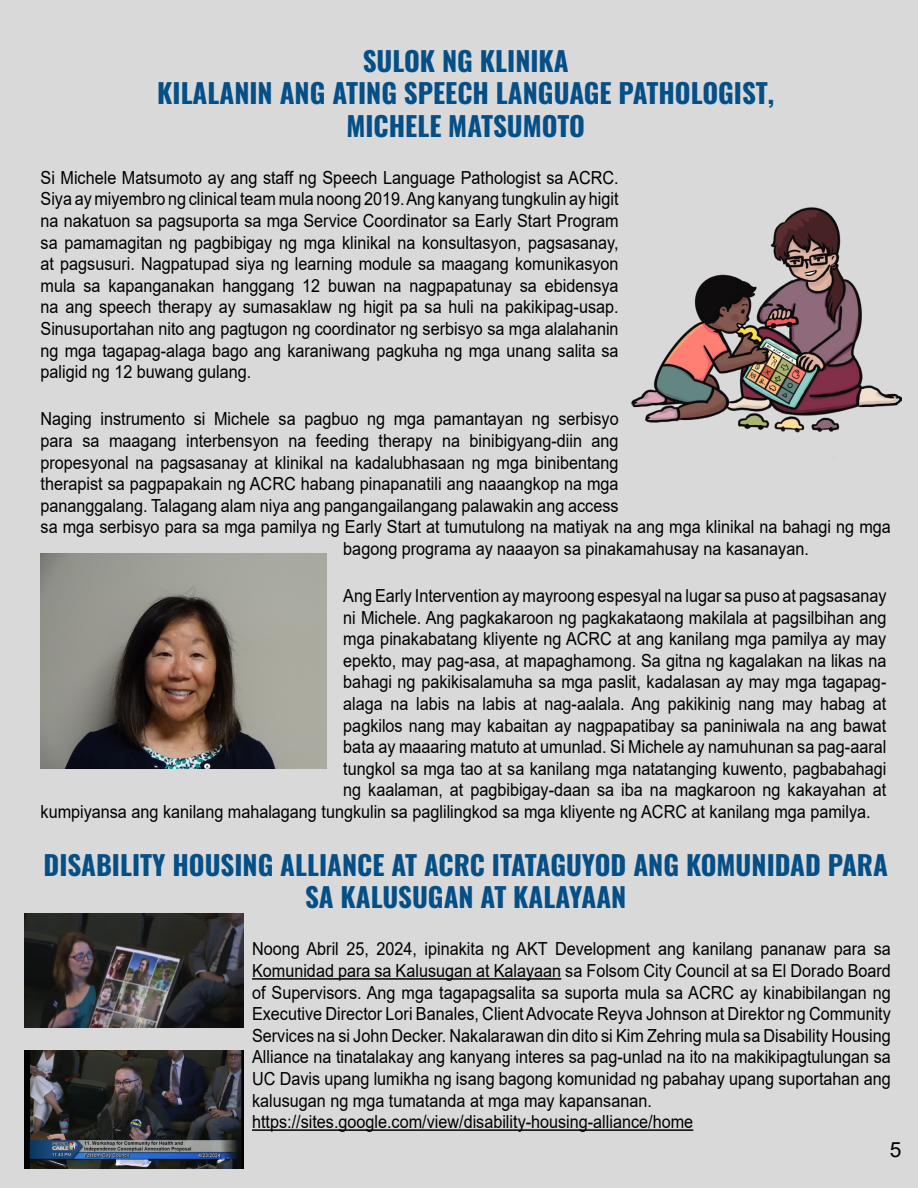
<style>
.page{position:relative;width:918px;height:1188px;background:#d9d9d9}
.page>*{position:absolute;margin:0;border:0;box-sizing:border-box;transform-origin:0 0}
.t1{font:700 27px/32.4px "Oswald";color:#044f86;text-align:center}
.t2{font:21px "Arial";color:#000}
.t3{font:18px/21.6px "Arial";color:#000;text-align:justify;scale:.9 1}
</style>
<div class="page">
<img style="left:631px;top:207px;width:270px;height:226px">
<img style="left:41px;top:554px;width:285px;height:215px">
<img style="left:24px;top:914px;width:220px;height:113px">
<img style="left:24px;top:1051px;width:220px;height:118px">
<hr style="left:252px;top:978px;width:309px;height:2px;background:#000">
<hr style="left:252px;top:1129px;width:441px;height:2px;background:#000">
<p class="t1" style="left:363px;top:42px;width:208px">SULOK NG KLINIKA</p>
<p class="t1" style="left:157px;top:74px;width:619px">KILALANIN ANG ATING SPEECH LANGUAGE PATHOLOGIST,<br>MICHELE MATSUMOTO</p>
<p class="t3" style="left:41px;top:167px;width:644px">Si Michele Matsumoto ay ang staff ng Speech Language Pathologist sa ACRC.<br>Siya ay miyembro ng clinical team mula noong 2019. Ang kanyang tungkulin ay higit na nakatuon sa pagsuporta sa mga Service Coordinator sa Early Start Program sa pamamagitan ng pagbibigay ng mga klinikal na konsultasyon, pagsasanay, at pagsusuri. Nagpatupad siya ng learning module sa maagang komunikasyon mula sa kapanganakan hanggang 12 buwan na nagpapatunay sa ebidensya na ang speech therapy ay sumasaklaw ng higit pa sa huli na pakikipag-usap.<br>Sinusuportahan nito ang pagtugon ng coordinator ng serbisyo sa mga alalahanin ng mga tagapag-alaga bago ang karaniwang pagkuha ng mga unang salita sa paligid ng 12 buwang gulang.</p>
<p class="t3" style="left:41px;top:408px;width:644px">Naging instrumento si Michele sa pagbuo ng mga pamantayan ng serbisyo</p>
<p class="t3" style="left:41px;top:430px;width:644px">para sa maagang interbensyon na feeding therapy na binibigyang-diin ang</p>
<p class="t3" style="left:41px;top:451px;width:644px">propesyonal na pagsasanay at klinikal na kadalubhasaan ng mga binibentang</p>
<p class="t3" style="left:41px;top:473px;width:644px">therapist sa pagpapakain ng ACRC habang pinapanatili ang naaangkop na mga</p>
<p class="t3" style="left:41px;top:494px;width:644px">pananggalang. Talagang alam niya ang pangangailangang palawakin ang access</p>
<p class="t3" style="left:41px;top:516px;width:946px">sa mga serbisyo para sa mga pamilya ng Early Start at tumutulong na matiyak na ang mga klinikal na bahagi ng mga</p>
<p class="t3" style="left:343px;top:538px;width:519px">bagong programa ay naaayon sa pinakamahusay na kasanayan.</p>
<p class="t3" style="left:343px;top:585px;width:605px">Ang Early Intervention ay mayroong espesyal na lugar sa puso at pagsasanay</p>
<p class="t3" style="left:343px;top:606px;width:605px">ni Michele. Ang pagkakaroon ng pagkakataong makilala at pagsilbihan ang</p>
<p class="t3" style="left:343px;top:628px;width:605px">mga pinakabatang kliyente ng ACRC at ang kanilang mga pamilya ay may</p>
<p class="t3" style="left:343px;top:650px;width:605px">epekto, may pag-asa, at mapaghamong. Sa gitna ng kagalakan na likas na</p>
<p class="t3" style="left:343px;top:671px;width:605px">bahagi ng pakikisalamuha sa mga paslit, kadalasan ay may mga tagapag-</p>
<p class="t3" style="left:343px;top:693px;width:605px">alaga na labis na labis at nag-aalala. Ang pakikinig nang may habag at</p>
<p class="t3" style="left:343px;top:714px;width:605px">pagkilos nang may kabaitan ay nagpapatibay sa paniniwala na ang bawat</p>
<p class="t3" style="left:343px;top:736px;width:605px">bata ay maaaring matuto at umunlad. Si Michele ay namuhunan sa pag-aaral</p>
<p class="t3" style="left:343px;top:758px;width:605px">tungkol sa mga tao at sa kanilang mga natatanging kuwento, pagbabahagi</p>
<p class="t3" style="left:343px;top:779px;width:605px">ng kaalaman, at pagbibigay-daan sa iba na magkaroon ng kakayahan at</p>
<p class="t3" style="left:41px;top:801px;width:924px">kumpiyansa ang kanilang mahalagang tungkulin sa paglilingkod sa mga kliyente ng ACRC at kanilang mga pamilya.</p>
<p class="t1" style="left:44px;top:846px;width:846px">DISABILITY HOUSING ALLIANCE AT ACRC ITATAGUYOD ANG KOMUNIDAD PARA<br>SA KALUSUGAN AT KALAYAAN</p>
<p class="t3" style="left:252px;top:938px;width:711px">Noong Abril 25, 2024, ipinakita ng AKT Development ang kanilang pananaw para sa Komunidad para sa Kalusugan at Kalayaan sa Folsom City Council at sa El Dorado Board of Supervisors. Ang mga tagapagsalita sa suporta mula sa ACRC ay kinabibilangan ng Executive Director Lori Banales, Client Advocate Reyva Johnson at Direktor ng Community Services na si John Decker. Nakalarawan din dito si Kim Zehring mula sa Disability Housing Alliance na tinatalakay ang kanyang interes sa pag-unlad na ito na makikipagtulungan sa UC Davis upang lumikha ng isang bagong komunidad ng pabahay upang suportahan ang kalusugan ng mga tumatanda at mga may kapansanan.</p>
<p class="t3" style="left:252px;top:1111px;width:492px">https://sites.google.com/view/disability-housing-alliance/home</p>
<p class="t2" style="left:890px;top:1135px;width:13px">5</p>
</div>
